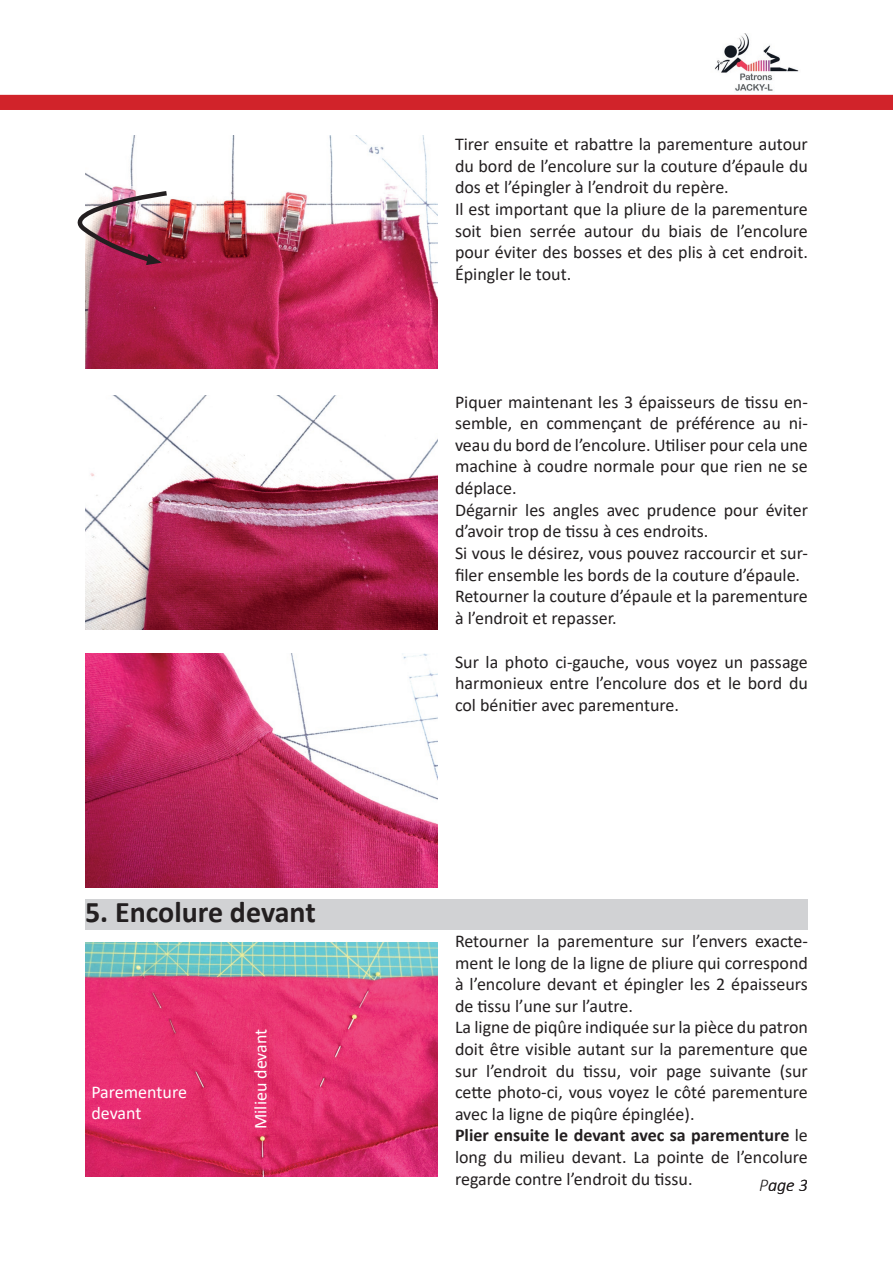
<style>
.page{position:relative;width:893px;height:1263px;background:#fff}
.page>*{position:absolute;margin:0;border:0;box-sizing:border-box;transform-origin:0 0}
.t1{font:700 30px "Calibri";color:#231f20}
.t2{font:18px/21.6px "Calibri";color:#231f20}
.t3{font:18px/21.6px "Calibri";color:#fff}
.t4{font:italic 300 18px "Calibri";color:#231f20}
.s1{font-weight:700}
</style>
<div class="page">
<div style="left:0;top:95px;width:893px;height:15px;background:#d1232a"></div>
<img style="left:715px;top:34px;width:84px;height:57px">
<img style="left:85px;top:654px;width:353px;height:233px">
<img style="left:85px;top:135px;width:353px;height:234px">
<img style="left:85px;top:395px;width:353px;height:234px">
<img style="left:85px;top:943px;width:353px;height:234px">
<div style="left:85px;top:899px;width:723px;height:30px;background:#d1d2d4"></div>
<img style="left:77px;top:189px;width:94px;height:77px">
<h1 class="t1" style="left:85px;top:891px;width:232px">5. Encolure devant</h1>
<p class="t3" style="left:91px;top:1081px;width:97px">Parementure devant</p>
<p class="t3" style="left:249px;top:1129px;width:102px;rotate:-90deg">Milieu devant</p>
<p class="t2" style="left:455px;top:133px;width:354px">Tirer ensuite et rabattre la parementure autour du bord de l’encolure sur la couture d’épaule du dos et l’épingler à l’endroit du repère.<br>Il est important que la pliure de la parementure soit bien serrée autour du biais de l’encolure pour éviter des bosses et des plis à cet endroit.<br>Épingler le tout.</p>
<p class="t2" style="left:455px;top:390px;width:354px">Piquer maintenant les 3 épaisseurs de tissu en&shy;semble, en commençant de préférence au ni&shy;veau du bord de l’encolure. Utiliser pour cela une machine à coudre normale pour que rien ne se déplace.<br>Dégarnir les angles avec prudence pour éviter d’avoir trop de tissu à ces endroits.<br>Si vous le désirez, vous pouvez raccourcir et sur&shy;filer ensemble les bords de la couture d’épaule.<br>Retourner la couture d’épaule et la parementure à l’endroit et repasser.</p>
<p class="t2" style="left:455px;top:650px;width:354px;text-align:justify">Sur la photo ci-gauche, vous voyez un passage harmonieux entre l’encolure dos et le bord du col bénitier avec parementure.</p>
<p class="t2" style="left:455px;top:930px;width:354px">Retourner la parementure sur l’envers exacte&shy;ment le long de la ligne de pliure qui correspond à l’encolure devant et épingler les 2 épaisseurs de tissu l’une sur l’autre.<br>La ligne de piqûre indiquée sur la pièce du patron doit être visible autant sur la parementure que sur l’endroit du tissu, voir page suivante (sur cette photo-ci, vous voyez le côté parementure avec la ligne de piqûre épinglée).<br><span class="s1">Plier ensuite le devant avec sa parementure</span> le long du milieu devant. La pointe de l’encolure regarde contre l’endroit du tissu.</p>
<p class="t4" style="left:759px;top:1174px;width:50px">Page 3</p>
</div>
